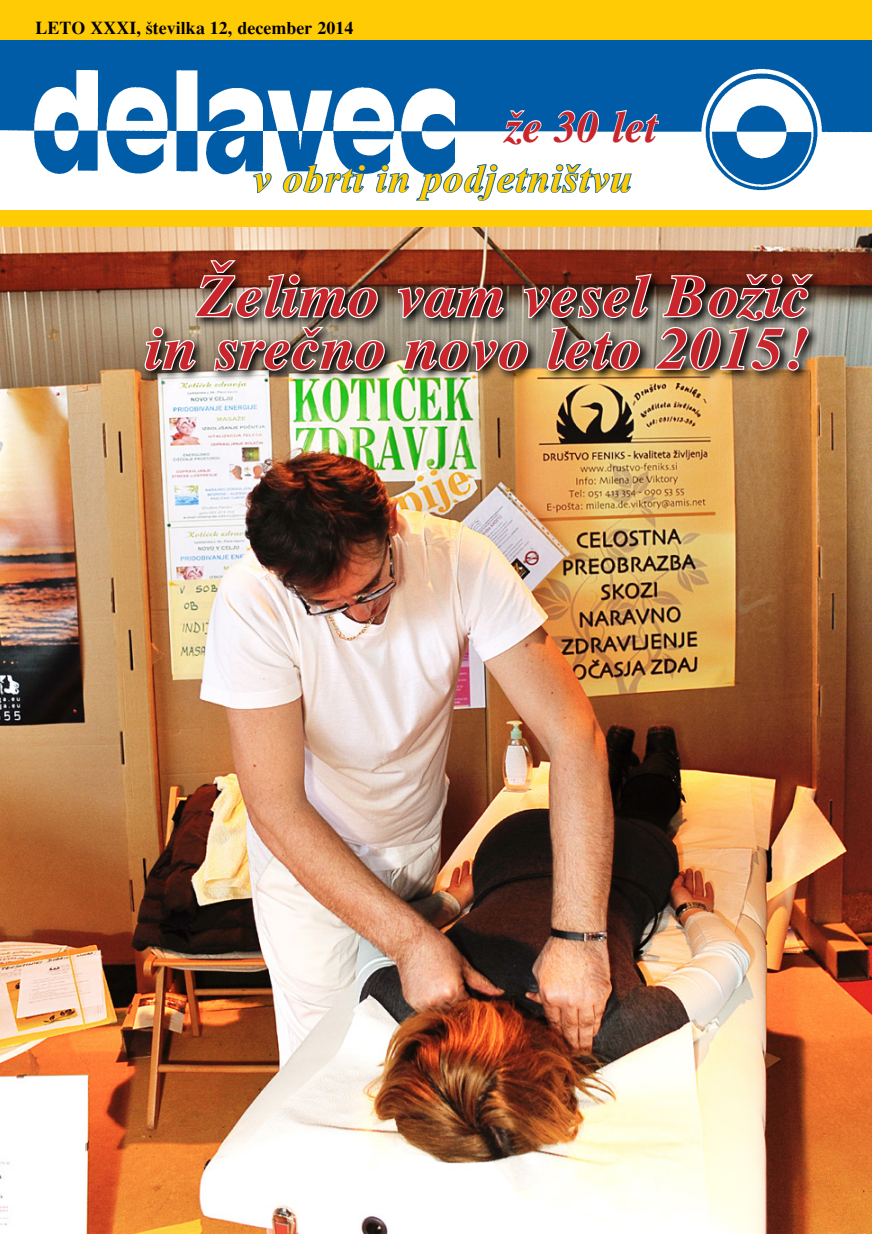
<style>
.page{position:relative;width:872px;height:1234px;background:#fff}
.page>*{position:absolute;margin:0;border:0;box-sizing:border-box;transform-origin:0 0}
.t1{font:italic 700 60px/52.5px "Slo Times";color:#c9252c;text-align:right;scale:1.05 1}
.t2{font:italic 700 45px "Slo Times";color:#c9252c}
.t3{font:italic 700 39px "Times New Roman";letter-spacing:.025em;color:#ffcb05}
.t4{font:700 18px "Slo Times";color:#000}
</style>
<div class="page">
<img style="left:0;top:226px;width:872px;height:1007px">
<div style="left:0;top:209px;width:872px;height:17px;background:#ffcb05"></div>
<img style="left:0;top:39px;width:872px;height:152px">
<div style="left:0;top:0;width:872px;height:39px;background:#ffcb05"></div>
<img style="left:141px;top:256px;width:683px;height:127px">
<img style="left:194px;top:259px;width:185px;height:60px">
<svg style="left:142px;top:325px;width:56px;height:47px"></svg>
<svg style="left:212px;top:325px;width:174px;height:47px"></svg>
<img style="left:397px;top:272px;width:419px;height:101px">
<svg style="left:503px;top:110px;width:39px;height:36px"></svg>
<svg style="left:552px;top:110px;width:47px;height:34px"></svg>
<svg style="left:612px;top:109px;width:47px;height:35px"></svg>
<svg style="left:252px;top:171px;width:21px;height:22px"></svg>
<svg style="left:282px;top:163px;width:85px;height:30px"></svg>
<svg style="left:375px;top:162px;width:258px;height:39px"></svg>
<p class="t4" style="left:36px;top:16px;width:319px">LETO XXXI, πtevilka 12, december 2014</p>
<p class="t2" style="left:504px;top:100px;width:154px">æe 30 let</p>
<p class="t3" style="left:253px;top:151px;width:380px">v obrti in podjetništvu</p>
<p class="t1" style="left:144px;top:269px;width:634px">Æeli-mo vam -vesel BoæiË in sreËno novo leto 2015!</p>
</div>
